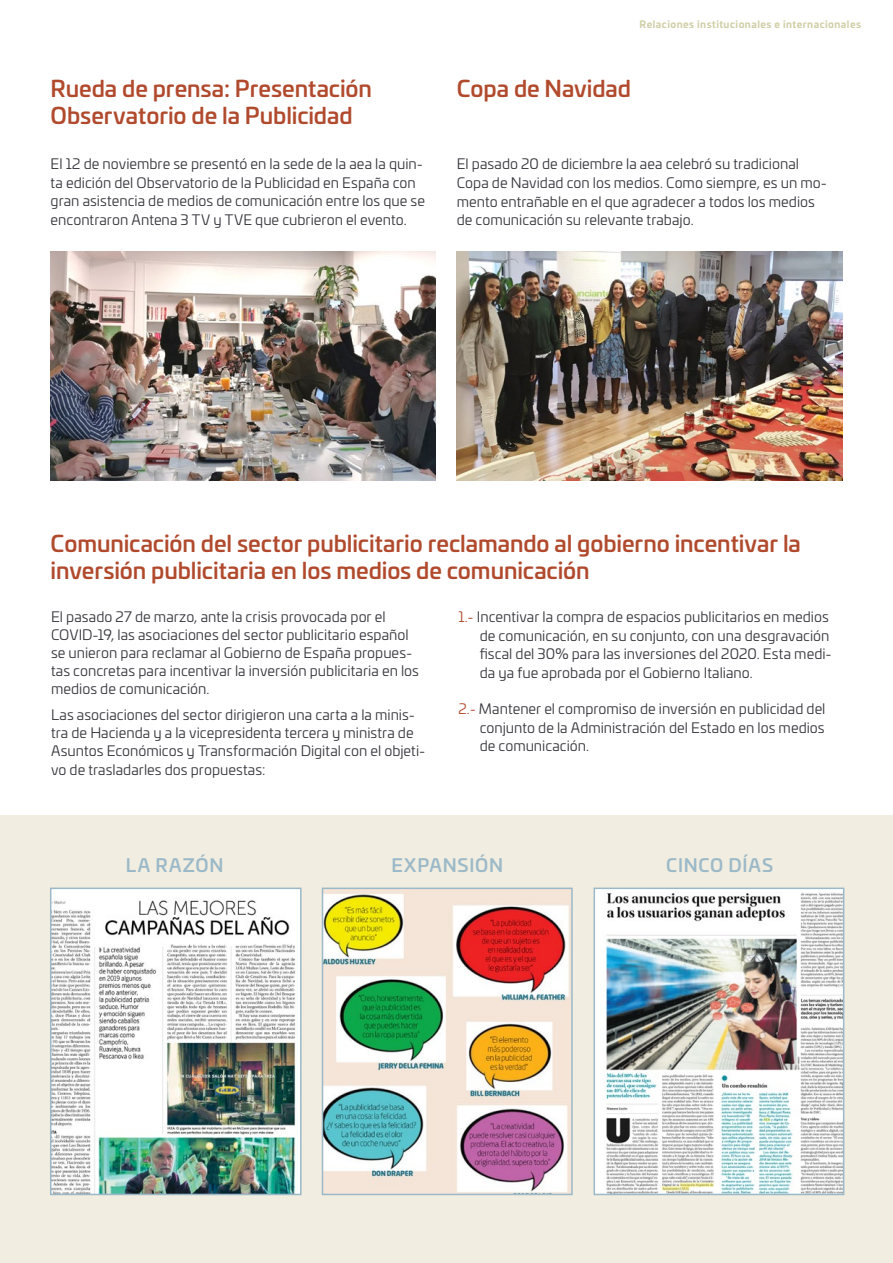
<style>
.page{position:relative;width:893px;height:1263px;background:#fff}
.page>*{position:absolute;margin:0;border:0;box-sizing:border-box;transform-origin:0 0}
.t1{font:500 22.5px/27px "Univia Pro";letter-spacing:-.005em;color:#b14a2d}
.t2{font:500 18px "Univia Pro";letter-spacing:.04em;color:#9bb9c8}
.t3{font:14.25px/18.8px "Univia Pro";color:#37373e}
.t4{font:700 9.75px "Univia Pro";letter-spacing:.05em;color:#d1cfa7}
.s1{color:#b14a2d}
</style>
<div class="page">
<div style="left:0;top:576px;width:893px;height:687px;background:#f1ede0"></div>
<img style="left:457px;top:252px;width:385px;height:228px">
<img style="left:51px;top:252px;width:385px;height:228px">
<img style="left:53px;top:890px;width:246px;height:302px">
<div style="left:50px;top:887px;width:252px;height:308px;border:2px solid #9bb9c8"></div>
<img style="left:325px;top:890px;width:245px;height:302px">
<div style="left:322px;top:887px;width:251px;height:308px;border:2px solid #9bb9c8"></div>
<img style="left:597px;top:890px;width:244px;height:302px">
<div style="left:594px;top:887px;width:250px;height:308px;border:2px solid #9bb9c8"></div>
<div style="left:0;top:507px;width:893px;height:307px;background:#fff"></div>
<h1 class="t1" style="left:51px;top:74px;width:323px">Rueda de prensa: Presentación<br>Observatorio de la Publicidad</h1>
<p class="t3" style="left:51px;top:153px;width:376px">El 12 de noviembre se presentó en la sede de la aea la quin&shy;ta edición del Observatorio de la Publicidad en España con gran asistencia de medios de comunicación entre los que se encontraron Antena 3 TV y TVE que cubrieron el evento.</p>
<p class="t4" style="left:639px;top:16px;width:223px">Relaciones institucionales e internacionales</p>
<h1 class="t1" style="left:457px;top:74px;width:176px">Copa de Navidad</h1>
<p class="t3" style="left:457px;top:154px;width:372px">El pasado 20 de diciembre la aea celebró su tradicional Copa de Navidad con los medios. Como siempre, es un mo&shy;mento entrañable en el que agradecer a todos los medios de comunicación su relevante trabajo.</p>
<h1 class="t1" style="left:51px;top:528px;width:752px">Comunicación del sector publicitario reclamando al gobierno incentivar la inversión publicitaria en los medios de comunicación</h1>
<p class="t3" style="left:51px;top:607px;width:370px;line-height:18px">El pasado 27 de marzo, ante la crisis provocada por el COVID-19, las asociaciones del sector publicitario español se unieron para reclamar al Gobierno de España propues&shy;tas concretas para incentivar la inversión publicitaria en los medios de comunicación.</p>
<p class="t3" style="left:51px;top:705px;width:376px;line-height:18.3px">Las asociaciones del sector dirigieron una carta a la minis&shy;tra de Hacienda y a la vicepresidenta tercera y ministra de Asuntos Económicos y Transformación Digital con el objeti&shy;vo de trasladarles dos propuestas:</p>
<p class="t3" style="left:480px;top:606px;width:353px;text-indent:-21px"><span class="s1">1.-</span> Incentivar la compra de espacios publicitarios en medios de comunicación, en su conjunto, con una desgravación fiscal del 30% para las inversiones del 2020. Esta medi&shy;da ya fue aprobada por el Gobierno Italiano.</p>
<p class="t3" style="left:480px;top:698px;width:347px;text-align:justify;text-indent:-21px"><span class="s1">2.-</span> Mantener el compromiso de inversión en publicidad del conjunto de la Administración del Estado en los medios de comunicación.</p>
<p class="t2" style="left:126px;top:851px;width:99px">LA RAZÓN</p>
<p class="t2" style="left:391px;top:851px;width:113px">EXPANSIÓN</p>
<p class="t2" style="left:666px;top:851px;width:108px">CINCO DÍAS</p>
</div>
